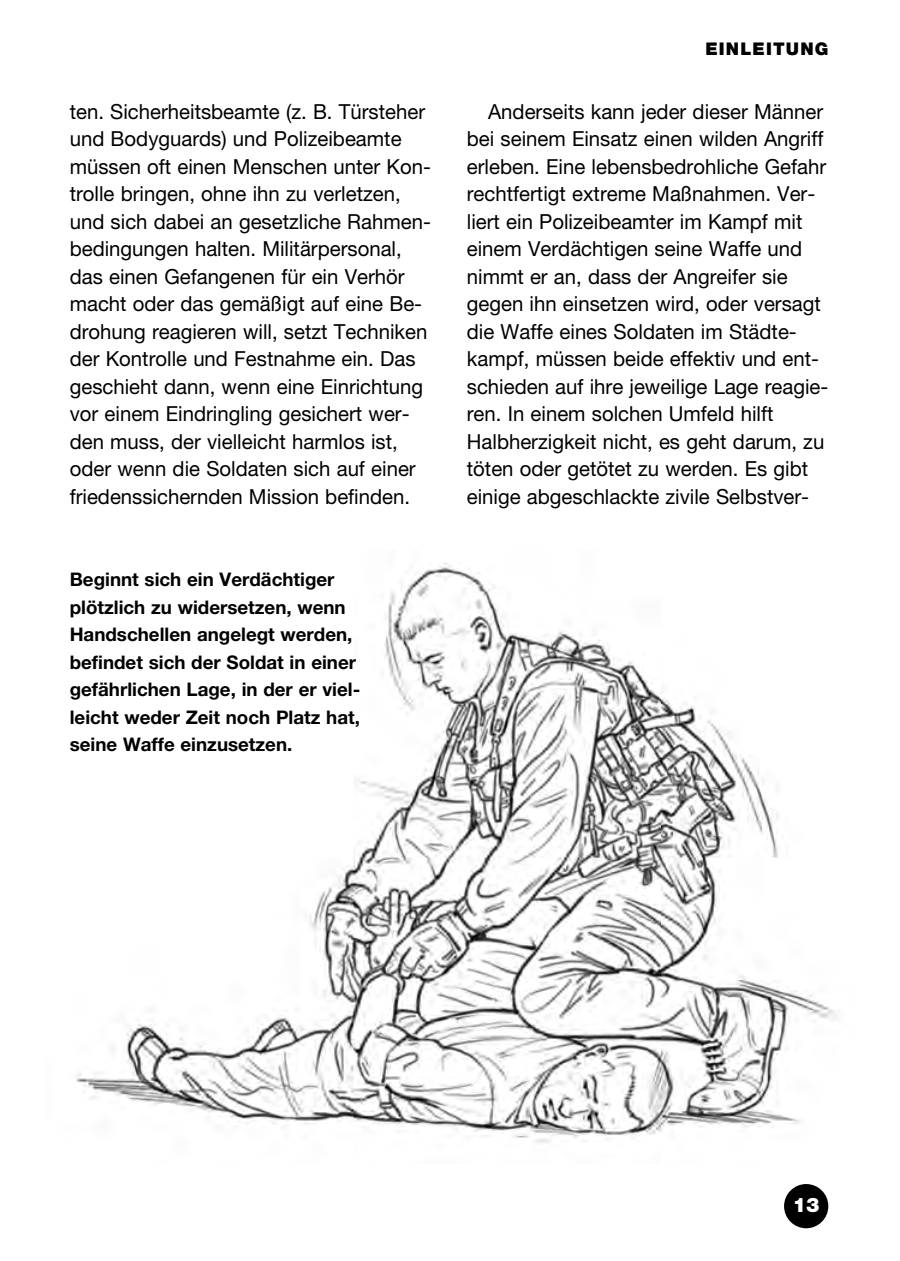
<style>
.page{position:relative;width:900px;height:1261px;background:#fff}
.page>*{position:absolute;margin:0;border:0;box-sizing:border-box;transform-origin:0 0}
.t1{font:20.75px/27.5px "Helvetica Neue LT Pro";color:#000}
.t2{font:900 20px "Helvetica Neue LT Pro";color:#fff}
.t3{font:700 18.75px/27.5px "Helvetica Neue LT Pro";color:#000}
.t4{font:900 17.5px "Helvetica Neue LT Pro";letter-spacing:.065em;color:#000}
</style>
<div class="page">
<div style="left:784px;top:1184px;width:44px;height:44px;background:#000;border-radius:50%"></div>
<img style="left:76px;top:562px;width:761px;height:581px">
<p class="t4" style="left:705px;top:43px;width:124px">EINLEITUNG</p>
<p class="t1" style="left:70px;top:100px;width:363px">ten. Sicherheitsbeamte (z. B. Türsteher und Bodyguards) und Polizeibeamte müssen oft einen Menschen unter Kon&shy;trolle bringen, ohne ihn zu verletzen, und sich dabei an gesetzliche Rahmen&shy;bedingungen halten. Militärpersonal, das einen Gefangenen für ein Verhör macht oder das gemäßigt auf eine Be&shy;drohung reagieren will, setzt Techniken der Kontrolle und Festnahme ein. Das geschieht dann, wenn eine Einrichtung vor einem Eindringling gesichert wer&shy;den muss, der vielleicht harmlos ist, oder wenn die Soldaten sich auf einer friedenssichernden Mission befinden.</p>
<p class="t1" style="left:467px;top:99px;width:363px;text-indent:21px">Anderseits kann jeder dieser Männer bei seinem Einsatz einen wilden Angriff erleben. Eine lebensbedrohliche Gefahr rechtfertigt extreme Maßnahmen. Ver&shy;liert ein Polizeibeamter im Kampf mit einem Verdächtigen seine Waffe und nimmt er an, dass der Angreifer sie gegen ihn einsetzen wird, oder versagt die Waffe eines Soldaten im Städte&shy;kampf, müssen beide effektiv und ent&shy;schieden auf ihre jeweilige Lage reagie&shy;ren. In einem solchen Umfeld hilft Halbherzigkeit nicht, es geht darum, zu töten oder getötet zu werden. Es gibt einige abgeschlackte zivile Selbstver-</p>
<p class="t3" style="left:70px;top:567px;width:292px">Beginnt sich ein Verdächtiger plötzlich zu widersetzen, wenn<br>Handschellen angelegt werden, befindet sich der Soldat in einer gefährlichen Lage, in der er viel&shy;leicht weder Zeit noch Platz hat, seine Waffe einzusetzen.</p>
<p class="t2" style="left:792px;top:1197px;width:28px">13</p>
</div>
